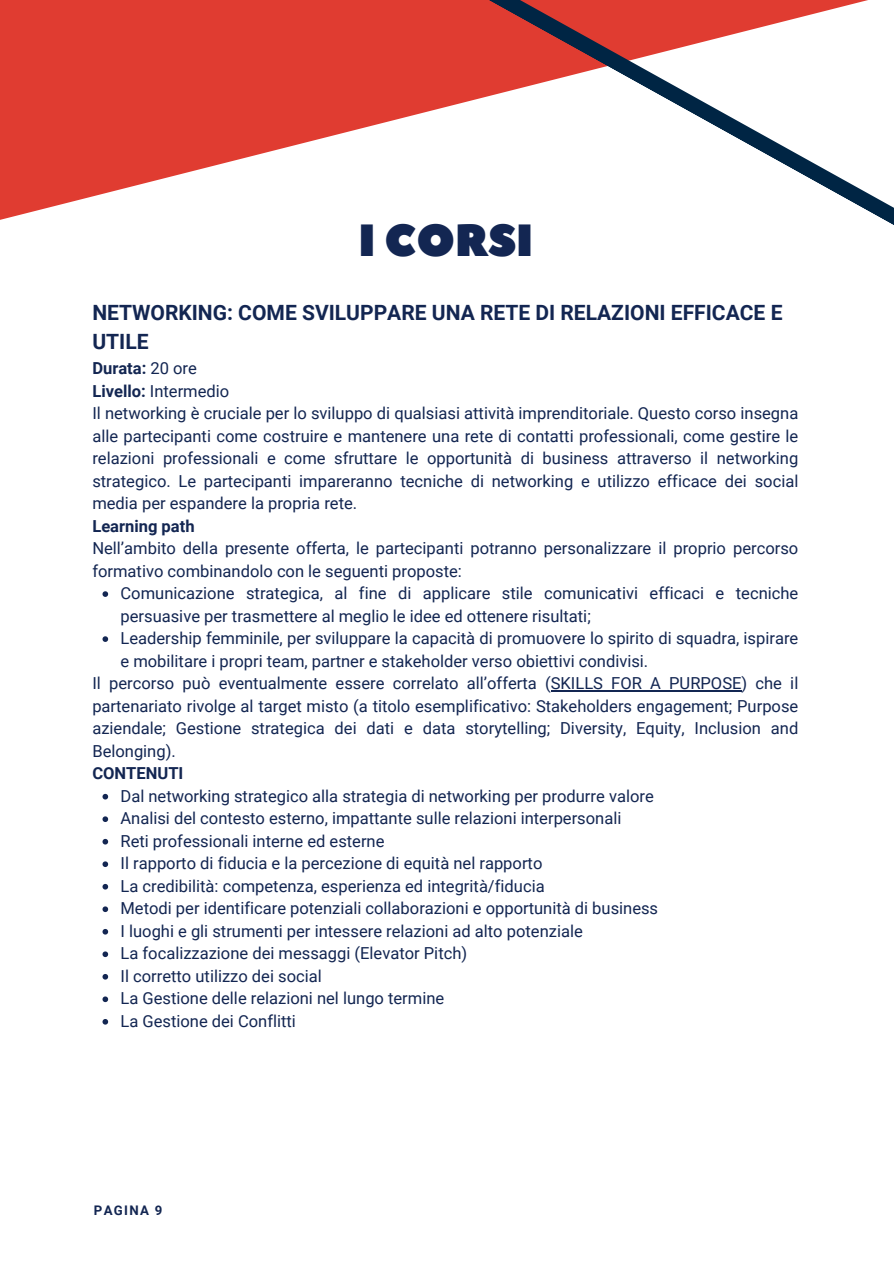
<style>
.page{position:relative;width:894px;height:1264px;background:#fff}
.page>*{position:absolute;margin:0;border:0;box-sizing:border-box;transform-origin:0 0}
.t1{font:45px "Peace Sans";color:#132652}
.t2{font:700 21px/29.2px "Roboto";color:#132652}
.t3{font:16.5px/22.5px "Roboto";color:#132652}
.t4{font:700 13.2px "Roboto";letter-spacing:.1em;color:#132652}
.s1{font-weight:700}
</style>
<div class="page">
<svg style="left:0;top:0;width:458px;height:220px;fill:#e03c31"></svg>
<svg style="left:102px;top:591px;width:6px;height:6px"></svg>
<svg style="left:102px;top:636px;width:6px;height:6px"></svg>
<hr style="left:550px;top:690px;width:191px;height:1px;background:#132652">
<svg style="left:102px;top:793px;width:6px;height:6px"></svg>
<svg style="left:102px;top:816px;width:6px;height:6px"></svg>
<svg style="left:102px;top:838px;width:6px;height:6px"></svg>
<svg style="left:102px;top:861px;width:6px;height:6px"></svg>
<svg style="left:102px;top:883px;width:6px;height:6px"></svg>
<svg style="left:102px;top:906px;width:6px;height:6px"></svg>
<svg style="left:102px;top:929px;width:6px;height:5px"></svg>
<svg style="left:102px;top:951px;width:6px;height:6px"></svg>
<svg style="left:102px;top:974px;width:6px;height:5px"></svg>
<svg style="left:102px;top:996px;width:6px;height:6px"></svg>
<svg style="left:102px;top:1019px;width:6px;height:5px"></svg>
<svg style="left:458px;top:0;width:435px;height:225px"></svg>
<p class="t1" style="left:358px;top:211px;width:176px">I CORSI</p>
<p class="t2" style="left:92px;top:298px;width:691px">NETWORKING: COME SVILUPPARE UNA RETE DI RELAZIONI EFFICACE E<br>UTILE</p>
<p class="t3" style="left:92px;top:357px;width:707px"><span class="s1">Durata:</span> 20 ore<br><span class="s1">Livello:</span> Intermedio<br>Il networking è cruciale per lo sviluppo di qualsiasi attività imprenditoriale. Questo corso insegna alle partecipanti come costruire e mantenere una rete di contatti professionali, come gestire le relazioni professionali e come sfruttare le opportunità di business attraverso il networking strategico. Le partecipanti impareranno tecniche di networking e utilizzo efficace dei social media per espandere la propria rete.<br><span class="s1">Learning path<br></span>Nell’ambito della presente offerta, le partecipanti potranno personalizzare il proprio percorso formativo combinandolo con le seguenti proposte:</p>
<h1 class="t3" style="left:120px;top:582px;width:679px">Comunicazione strategica, al fine di applicare stile comunicativi efficaci e tecniche persuasive per trasmettere al meglio le idee ed ottenere risultati;</h1>
<h2 class="t3" style="left:120px;top:627px;width:679px">Leadership femminile, per sviluppare la capacità di promuovere lo spirito di squadra, ispirare e mobilitare i propri team, partner e stakeholder verso obiettivi condivisi.</h2>
<p class="t3" style="left:92px;top:672px;width:707px">Il percorso può eventualmente essere correlato all’offerta (SKILLS FOR A PURPOSE) che il partenariato rivolge al target misto (a titolo esemplificativo: Stakeholders engagement; Purpose aziendale; Gestione strategica dei dati e data storytelling; Diversity, Equity, Inclusion and Belonging).<br><span class="s1">CONTENUTI</span></p>
<p class="t3" style="left:120px;top:784px;width:534px">Dal networking strategico alla strategia di networking per produrre valore</p>
<h2 class="t3" style="left:120px;top:807px;width:502px">Analisi del contesto esterno, impattante sulle relazioni interpersonali</h2>
<p class="t3" style="left:120px;top:829px;width:265px">Reti professionali interne ed esterne</p>
<p class="t3" style="left:120px;top:852px;width:423px">Il rapporto di fiducia e la percezione di equità nel rapporto</p>
<p class="t3" style="left:120px;top:874px;width:425px">La credibilità: competenza, esperienza ed integrità/fiducia</p>
<p class="t3" style="left:120px;top:897px;width:539px">Metodi per identificare potenziali collaborazioni e opportunità di business</p>
<p class="t3" style="left:120px;top:919px;width:463px">I luoghi e gli strumenti per intessere relazioni ad alto potenziale</p>
<p class="t3" style="left:120px;top:942px;width:348px">La focalizzazione dei messaggi (Elevator Pitch)</p>
<p class="t3" style="left:120px;top:964px;width:203px">Il corretto utilizzo dei social</p>
<p class="t3" style="left:120px;top:987px;width:325px">La Gestione delle relazioni nel lungo termine</p>
<p class="t3" style="left:120px;top:1009px;width:177px">La Gestione dei Conflitti</p>
<p class="t4" style="left:94px;top:1202px;width:70px">PAGINA 9</p>
</div>
